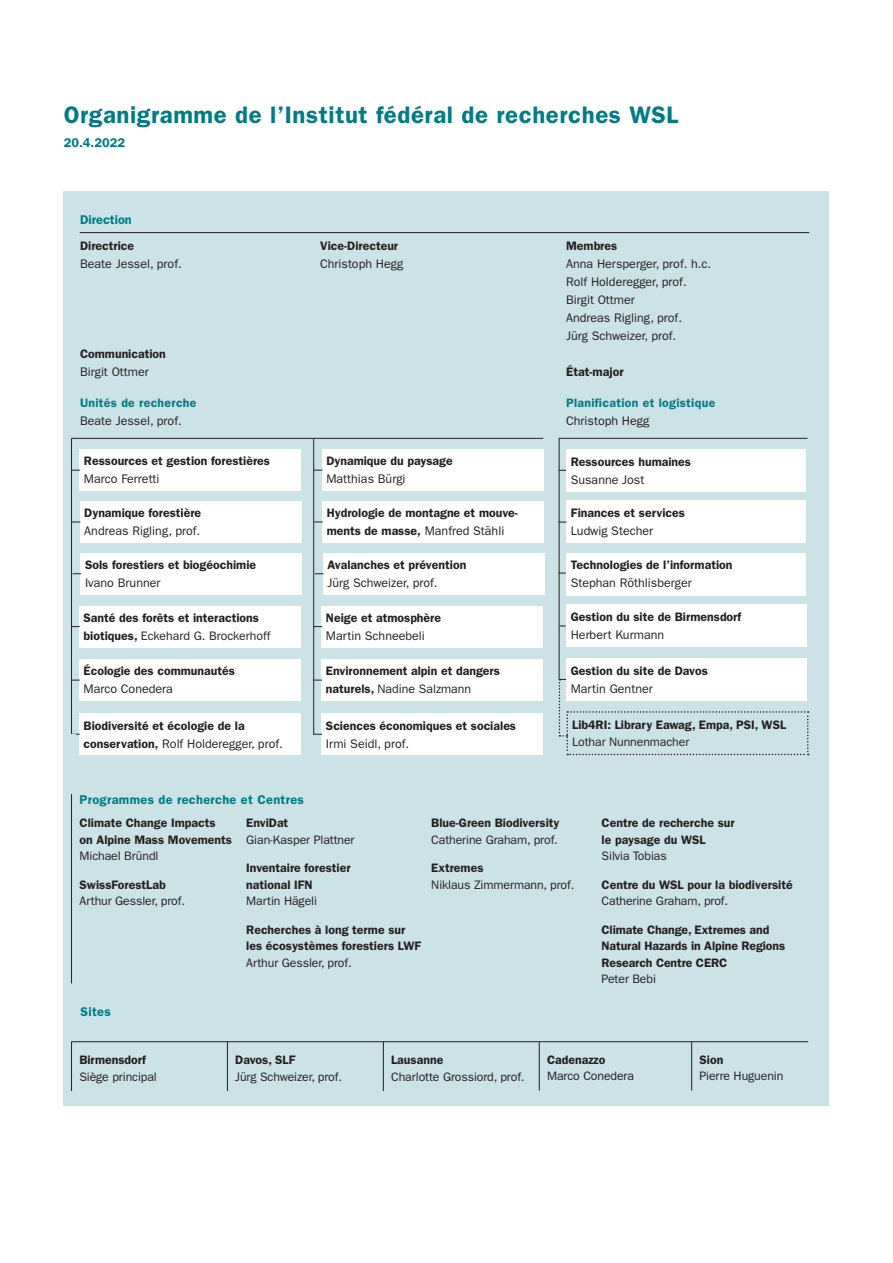
<style>
.page{position:relative;width:893px;height:1263px;background:#fff}
.page>*{position:absolute;margin:0;border:0;box-sizing:border-box;transform-origin:0 0}
.t1{font:600 24px "ITC Franklin Gothic Std";letter-spacing:.025em;color:#007b85}
.t2{font:600 12.75px "ITC Franklin Gothic Std";letter-spacing:.025em;color:#007b85}
.t3{font:600 12.75px "ITC Franklin Gothic Std";color:#007b85}
.t4{font:12.45px/18px "ITC Franklin Gothic Std";color:#231f20}
.t5{font:600 12.45px "ITC Franklin Gothic Std";color:#231f20}
.t6{font:600 12.3px/16.5px "ITC Franklin Gothic Std";color:#231f20}
.t7{font:12.3px "ITC Franklin Gothic Std";letter-spacing:-.01em;color:#231f20}
.t8{font:600 12.3px "ITC Franklin Gothic Std";letter-spacing:.025em;color:#007b85}
.s1{font-weight:400}
.s2{font-weight:600;font-size:12.3px}
.s3{font-weight:400;font-size:12.45px}
</style>
<div class="page">
<div style="left:64px;top:191px;width:765px;height:915px;background:#cbe2e6"></div>
<div style="left:80px;top:449px;width:221px;height:42px;background:#fff"></div>
<hr style="left:71px;top:439px;width:1px;height:544px;background:#231f20">
<hr style="left:559px;top:439px;width:1px;height:241px;background:#231f20">
<div style="left:566px;top:553px;width:240px;height:42px;background:#fff"></div>
<div style="left:566px;top:500px;width:240px;height:42px;background:#fff"></div>
<div style="left:566px;top:449px;width:240px;height:42px;background:#fff"></div>
<hr style="left:313px;top:438px;width:1px;height:297px;background:#231f20">
<hr style="left:71px;top:438px;width:472px;height:1px;background:#231f20">
<hr style="left:559px;top:438px;width:248px;height:1px;background:#231f20">
<hr style="left:80px;top:232px;width:729px;height:1px;background:#231f20">
<div style="left:80px;top:501px;width:221px;height:42px;background:#fff"></div>
<div style="left:81px;top:553px;width:221px;height:42px;background:#fff"></div>
<div style="left:79px;top:606px;width:221px;height:41px;background:#fff"></div>
<div style="left:79px;top:659px;width:221px;height:42px;background:#fff"></div>
<div style="left:79px;top:713px;width:221px;height:42px;background:#fff"></div>
<div style="left:322px;top:449px;width:221px;height:42px;background:#fff"></div>
<div style="left:322px;top:501px;width:222px;height:42px;background:#fff"></div>
<div style="left:323px;top:553px;width:221px;height:42px;background:#fff"></div>
<div style="left:322px;top:606px;width:221px;height:41px;background:#fff"></div>
<div style="left:322px;top:659px;width:221px;height:42px;background:#fff"></div>
<div style="left:322px;top:713px;width:221px;height:42px;background:#fff"></div>
<div style="left:566px;top:605px;width:241px;height:42px;background:#fff"></div>
<div style="left:566px;top:658px;width:241px;height:43px;background:#fff"></div>
<hr style="left:71px;top:1042px;width:1px;height:49px;background:#231f20">
<hr style="left:71px;top:1041px;width:737px;height:1px;background:#231f20">
<hr style="left:227px;top:1042px;width:1px;height:49px;background:#231f20">
<hr style="left:383px;top:1041px;width:1px;height:50px;background:#231f20">
<hr style="left:539px;top:1042px;width:1px;height:48px;background:#231f20">
<hr style="left:691px;top:1042px;width:1px;height:48px;background:#231f20">
<svg style="left:559px;top:679px;width:250px;height:76px"></svg>
<div style="left:64px;top:735px;width:11px;height:59px;background:#cbe2e6"></div>
<h1 class="t1" style="left:64px;top:100px;width:616px">Organigramme de l’Institut fédéral de recherches WSL</h1>
<p class="t2" style="left:64px;top:135px;width:63px">20.4.2022</p>
<p class="t3" style="left:80px;top:212px;width:53px">Direction</p>
<p class="t6" style="left:80px;top:237px;width:56px">Directrice</p>
<p class="t6" style="left:320px;top:237px;width:80px">Vice-Directeur</p>
<p class="t6" style="left:566px;top:237px;width:53px">Membres</p>
<p class="t4" style="left:80px;top:254px;width:103px">Beate Jessel, prof.</p>
<p class="t4" style="left:320px;top:254px;width:85px">Christoph Hegg</p>
<p class="t4" style="left:566px;top:254px;width:147px">Anna Hersperger, prof. h.c.<br>Rolf Holderegger, prof.<br>Birgit Ottmer<br>Andreas Rigling, prof.<br>Jürg Schweizer, prof.</p>
<p class="t6" style="left:80px;top:345px;width:87px">Communication</p>
<p class="t4" style="left:80px;top:362px;width:70px">Birgit Ottmer</p>
<p class="t5" style="left:566px;top:364px;width:59px">État-major</p>
<p class="t8" style="left:80px;top:395px;width:118px">Unités de recherche</p>
<p class="t8" style="left:566px;top:395px;width:151px">Planification et logistique</p>
<p class="t4" style="left:80px;top:412px;width:103px">Beate Jessel, prof.</p>
<p class="t4" style="left:566px;top:412px;width:85px">Christoph Hegg</p>
<p class="t6" style="left:84px;top:453px;width:187px">Ressources et gestion forestières</p>
<p class="t4" style="left:84px;top:470px;width:77px">Marco Ferretti</p>
<p class="t6" style="left:84px;top:505px;width:118px">Dynamique forestière</p>
<p class="t4" style="left:84px;top:522px;width:117px">Andreas Rigling, prof.</p>
<p class="t6" style="left:85px;top:556px;width:173px">Sols forestiers et biogéochimie</p>
<p class="t4" style="left:85px;top:574px;width:77px">Ivano Brunner</p>
<p class="t6" style="left:84px;top:609px;width:188px;line-height:18px">Santé des forêts et interactions biotiques, <span class="s1">Eckehard G. Brockerhoff</span></p>
<p class="t6" style="left:84px;top:663px;width:153px">Écologie des communautés</p>
<p class="t4" style="left:84px;top:680px;width:91px">Marco Conedera</p>
<p class="t6" style="left:84px;top:717px;width:163px">Biodiversité et écologie de la</p>
<p class="t4" style="left:84px;top:734px;width:201px"><span class="s2">conservation,</span> Rolf Holderegger, prof.</p>
<p class="t2" style="left:80px;top:792px;width:226px">Programmes de recherche et Centres</p>
<p class="t6" style="left:326px;top:453px;width:128px">Dynamique du paysage</p>
<p class="t4" style="left:326px;top:470px;width:81px">Matthias Bürgi</p>
<p class="t6" style="left:327px;top:504px;width:193px;line-height:18px">Hydrologie de montagne et mouve&shy;ments de masse, <span class="s3">Manfred Stähli</span></p>
<p class="t6" style="left:327px;top:556px;width:140px">Avalanches et prévention</p>
<p class="t4" style="left:327px;top:574px;width:112px">Jürg Schweizer, prof.</p>
<p class="t6" style="left:326px;top:609px;width:117px">Neige et atmosphère</p>
<p class="t4" style="left:326px;top:627px;width:100px">Martin Schneebeli</p>
<p class="t6" style="left:326px;top:662px;width:176px;line-height:18px">Environnement alpin et dangers naturels, <span class="s1">Nadine Salzmann</span></p>
<p class="t6" style="left:326px;top:717px;width:192px">Sciences économiques et sociales</p>
<p class="t4" style="left:326px;top:734px;width:85px">Irmi Seidl, prof.</p>
<p class="t6" style="left:571px;top:453px;width:122px">Ressources humaines</p>
<p class="t4" style="left:571px;top:470px;width:75px">Susanne Jost</p>
<p class="t6" style="left:571px;top:504px;width:116px">Finances et services</p>
<p class="t4" style="left:571px;top:521px;width:84px">Ludwig Stecher</p>
<p class="t6" style="left:571px;top:557px;width:163px">Technologies de l’information</p>
<p class="t4" style="left:571px;top:574px;width:123px">Stephan Röthlisberger</p>
<p class="t6" style="left:571px;top:609px;width:172px">Gestion du site de Birmensdorf</p>
<p class="t4" style="left:571px;top:626px;width:95px">Herbert Kurmann</p>
<p class="t6" style="left:571px;top:662px;width:139px">Gestion du site de Davos</p>
<p class="t4" style="left:571px;top:679px;width:84px">Martin Gentner</p>
<p class="t6" style="left:572px;top:717px;width:216px">Lib4RI: Library Eawag, Empa, PSI, WSL</p>
<p class="t7" style="left:572px;top:734px;width:119px">Lothar Nunnenmacher</p>
<p class="t6" style="left:80px;top:815px;width:154px">Climate Change Impacts on Alpine Mass Movements</p>
<p class="t7" style="left:80px;top:849px;width:80px">Michael Bründl</p>
<p class="t6" style="left:80px;top:876px;width:88px">SwissForestLab</p>
<p class="t7" style="left:80px;top:894px;width:107px">Arthur Gessler, prof.</p>
<p class="t6" style="left:246px;top:815px;width:44px">EnviDat</p>
<p class="t7" style="left:246px;top:832px;width:110px">Gian-Kasper Plattner</p>
<p class="t6" style="left:246px;top:860px;width:106px">Inventaire forestier national IFN</p>
<p class="t7" style="left:246px;top:894px;width:72px">Martin Hägeli</p>
<p class="t6" style="left:246px;top:921px;width:176px">Recherches à long terme sur les écosystèmes forestiers LWF</p>
<p class="t7" style="left:246px;top:955px;width:107px">Arthur Gessler, prof.</p>
<p class="t6" style="left:431px;top:815px;width:130px">Blue-Green Biodiversity</p>
<p class="t7" style="left:431px;top:832px;width:128px">Catherine Graham, prof.</p>
<p class="t6" style="left:431px;top:860px;width:54px">Extremes</p>
<p class="t7" style="left:431px;top:877px;width:145px">Niklaus Zimmermann, prof.</p>
<p class="t2" style="left:80px;top:1004px;width:32px">Sites</p>
<p class="t6" style="left:602px;top:815px;width:135px">Centre de recherche sur le paysage du WSL</p>
<p class="t7" style="left:602px;top:849px;width:67px">Silvia Tobias</p>
<p class="t6" style="left:602px;top:876px;width:193px">Centre du WSL pour la biodiversité</p>
<p class="t7" style="left:602px;top:894px;width:128px">Catherine Graham, prof.</p>
<p class="t6" style="left:602px;top:921px;width:185px">Climate Change, Extremes and<br>Natural Hazards in Alpine Regions<br>Research Centre CERC</p>
<p class="t7" style="left:602px;top:972px;width:56px">Peter Bebi</p>
<p class="t6" style="left:79px;top:1052px;width:68px">Birmensdorf</p>
<p class="t7" style="left:79px;top:1069px;width:79px">Siège principal</p>
<p class="t6" style="left:235px;top:1052px;width:62px">Davos, SLF</p>
<p class="t7" style="left:235px;top:1069px;width:108px">Jürg Schweizer, prof.</p>
<p class="t6" style="left:391px;top:1052px;width:54px">Lausanne</p>
<p class="t7" style="left:391px;top:1069px;width:135px">Charlotte Grossiord, prof.</p>
<p class="t6" style="left:547px;top:1051px;width:60px">Cadenazzo</p>
<p class="t7" style="left:547px;top:1069px;width:89px">Marco Conedera</p>
<p class="t6" style="left:699px;top:1051px;width:25px">Sion</p>
<p class="t7" style="left:699px;top:1069px;width:85px">Pierre Huguenin</p>
</div>
